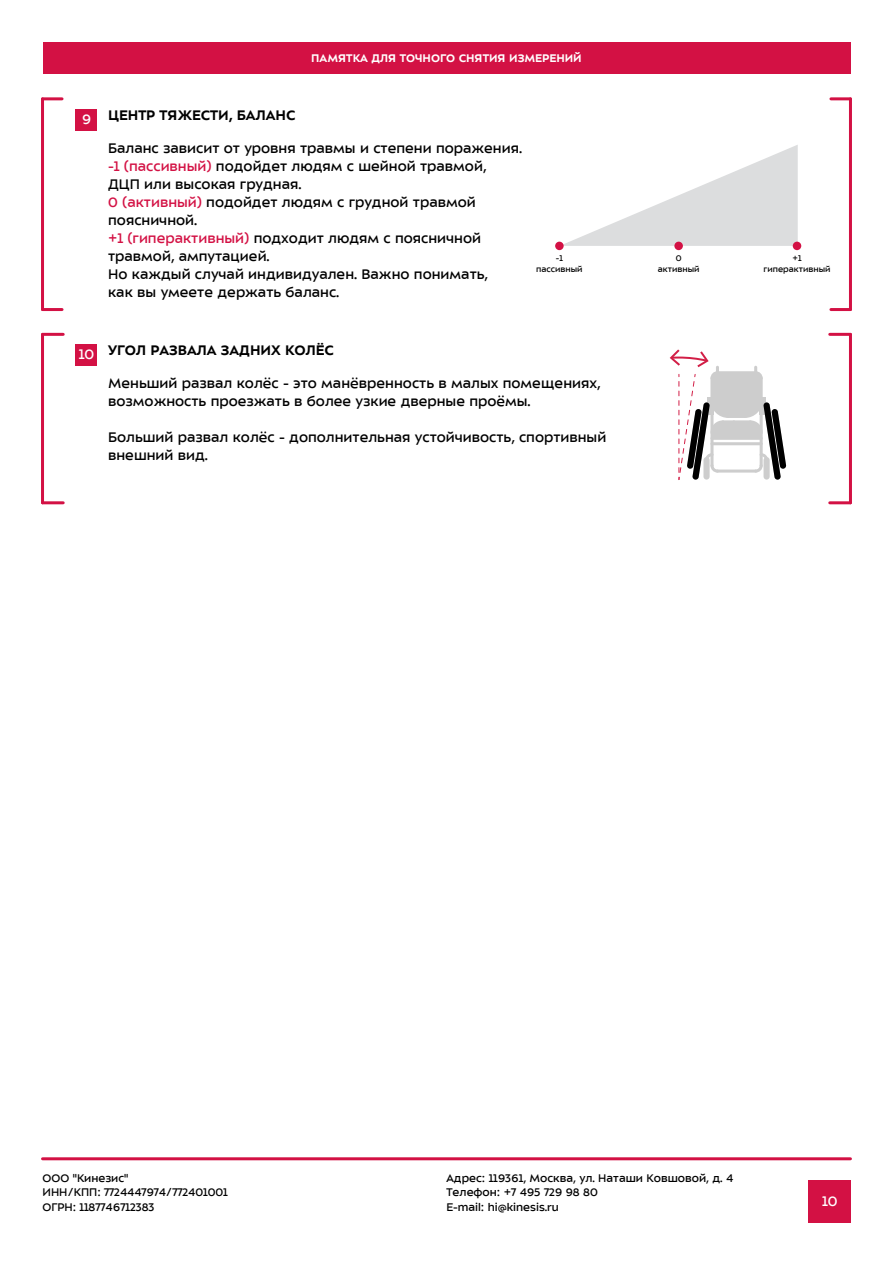
<style>
.page{position:relative;width:893px;height:1263px;background:#fff}
.page>*{position:absolute;margin:0;border:0;box-sizing:border-box;transform-origin:0 0}
.t1{font:15px/18px "ALS Sector";color:#000}
.t2{font:700 15px "ALS Sector";color:#000}
.t3{font:15px "ALS Sector";color:#fff}
.t4{font:12px/14.4px "ALS Sector";color:#000}
.t5{font:700 12px "ALS Sector";color:#fff}
.t6{font:9px/10.8px "ALS Sector";color:#000;text-align:center}
.s1{font-weight:400;color:#fff}
.s2{color:#d31144}
</style>
<div class="page">
<div style="left:76px;top:109px;width:21px;height:22px;background:#d31144"></div>
<hr style="left:43px;top:97px;width:19px;height:3px;background:#d31144">
<hr style="left:41px;top:99px;width:3px;height:211px;background:#d31144">
<hr style="left:43px;top:308px;width:19px;height:3px;background:#d31144">
<hr style="left:831px;top:308px;width:19px;height:3px;background:#d31144">
<hr style="left:849px;top:99px;width:3px;height:211px;background:#d31144">
<hr style="left:831px;top:97px;width:19px;height:3px;background:#d31144">
<svg style="left:560px;top:145px;width:238px;height:101px"></svg>
<div style="left:555px;top:242px;width:9px;height:8px;background:#d31144;border-radius:50%"></div>
<div style="left:793px;top:242px;width:8px;height:8px;background:#d31144;border-radius:50%"></div>
<div style="left:674px;top:242px;width:9px;height:8px;background:#d31144;border-radius:50%"></div>
<div style="left:76px;top:345px;width:21px;height:21px;background:#d31144"></div>
<hr style="left:43px;top:333px;width:20px;height:3px;background:#d31144">
<hr style="left:41px;top:334px;width:3px;height:169px;background:#d31144">
<hr style="left:43px;top:501px;width:20px;height:3px;background:#d31144">
<hr style="left:830px;top:501px;width:20px;height:3px;background:#d31144">
<hr style="left:849px;top:334px;width:3px;height:169px;background:#d31144">
<hr style="left:830px;top:333px;width:20px;height:3px;background:#d31144">
<svg style="left:670px;top:349px;width:116px;height:131px"></svg>
<div style="left:43px;top:43px;width:807px;height:31px;background:#d31144"></div>
<div style="left:808px;top:1180px;width:42px;height:42px;background:#d31144"></div>
<hr style="left:43px;top:1157px;width:807px;height:3px;background:#d31144">
<p class="t5" style="left:311px;top:52px;width:272px">ПАМЯТКА ДЛЯ ТОЧНОГО СНЯТИЯ ИЗМЕРЕНИЙ</p>
<p class="t2" style="left:82px;top:107px;width:215px"><span class="s1">9</span> ЦЕНТР ТЯЖЕСТИ, БАЛАНС</p>
<p class="t1" style="left:108px;top:139px;width:415px">Баланс зависит от уровня травмы и степени поражения. <span class="s2">-1 (пассивный)</span> подойдет людям с шейной травмой,<br>ДЦП или высокая грудная.<br><span class="s2">0 (активный)</span> подойдет людям с грудной травмой поясничной.<br><span class="s2">+1 (гиперактивный)</span> подходит людям с поясничной травмой, ампутацией.<br>Но каждый случай индивидуален. Важно понимать,<br>как вы умеете держать баланс.</p>
<p class="t6" style="left:536px;top:253px;width:48px">-1 пассивный</p>
<p class="t6" style="left:658px;top:253px;width:43px">0 активный</p>
<p class="t6" style="left:763px;top:253px;width:68px">+1 гиперактивный</p>
<p class="t2" style="left:79px;top:342px;width:256px"><span class="s1">10</span> УГОЛ РАЗВАЛА ЗАДНИХ КОЛЁС</p>
<p class="t1" style="left:108px;top:374px;width:494px">Меньший развал колёс - это манёвренность в малых помещениях, возможность проезжать в более узкие дверные проёмы.</p>
<p class="t1" style="left:108px;top:428px;width:500px">Больший развал колёс - дополнительная устойчивость, спортивный внешний вид.</p>
<p class="t4" style="left:43px;top:1171px;width:187px">ООО "Кинезис"<br>ИНН/КПП: 7724447974/772401001<br>ОГРН: 1187746712383</p>
<p class="t4" style="left:446px;top:1171px;width:288px">Адрес: 119361, Москва, ул. Наташи Ковшовой, д. 4<br>Телефон: +7 495 729 98 80<br>E-mail: hi@kinesis.ru</p>
<p class="t3" style="left:822px;top:1193px;width:17px">10</p>
</div>
